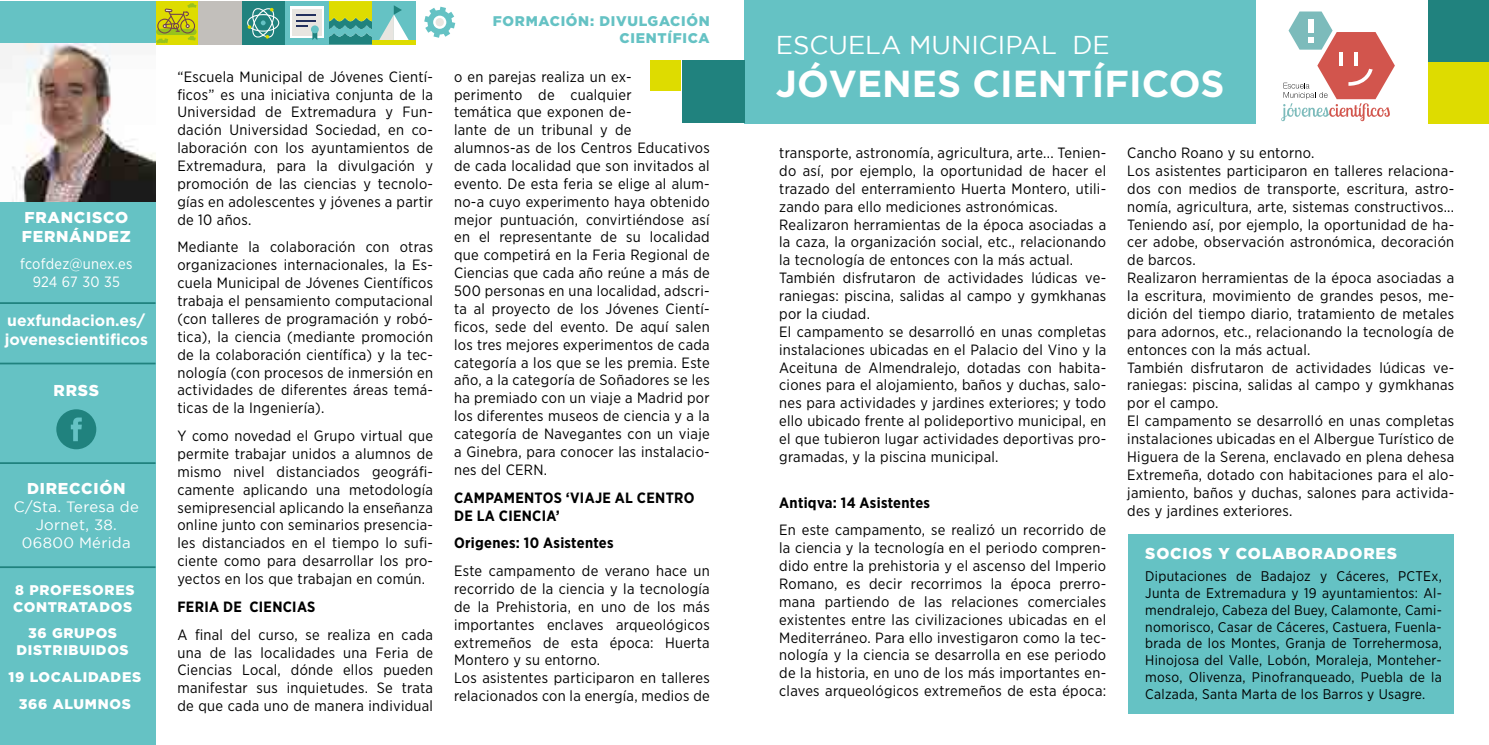
<style>
.page{position:relative;width:1489px;height:745px;background:#fff}
.page>*{position:absolute;margin:0;border:0;box-sizing:border-box;transform-origin:0 0}
.t1{font:700 37.62px "Gotham";color:#fff}
.t2{font:25.72px "Gotham";color:#fff}
.t3{font:900 15.75px/18.9px "Gotham";letter-spacing:.05em;color:#fff}
.t4{font:700 15.75px/18.9px "Gotham";color:#fff}
.t5{font:14.88px/17.8px "Gotham Narrow";letter-spacing:.02em;color:#000;text-align:justify}
.t6{font:700 14.88px/17.8px "Gotham Narrow";letter-spacing:.02em;color:#000}
.t7{font:14.88px/17.8px "Gotham";letter-spacing:.02em;color:#fff;text-align:center}
.t8{font:14.88px/17.8px "Gotham Narrow";letter-spacing:.01em;color:#fff;text-align:center}
.t9{font:14px/16.8px "Gotham Narrow";letter-spacing:.02em;color:#000;text-align:justify}
.t10{font:900 14px/16.8px "Gotham";letter-spacing:.05em;color:#fff;text-align:center}
.t11{font:900 14px/16.8px "Gotham";letter-spacing:.05em;color:#65c2c4;text-align:right}
</style>
<div class="page">
<svg style="left:424px;top:7px;width:31px;height:31px"></svg>
<div style="left:435px;top:18px;width:9px;height:8px;background:#e8e5e0;border-radius:50%"></div>
<div style="left:241px;top:1px;width:44px;height:44px;background:#20827e"></div>
<svg style="left:247px;top:8px;width:32px;height:31px"></svg>
<svg style="left:328px;top:1px;width:44px;height:44px"></svg>
<div style="left:285px;top:1px;width:43px;height:44px;background:#65c2c4"></div>
<svg style="left:290px;top:7px;width:34px;height:31px"></svg>
<div style="left:292px;top:9px;width:29px;height:27px;background:#e8e5e0"></div>
<svg style="left:296px;top:15px;width:21px;height:25px"></svg>
<svg style="left:155px;top:1px;width:43px;height:44px"></svg>
<div style="left:198px;top:1px;width:44px;height:44px;background:#c2bfbb"></div>
<div style="left:372px;top:1px;width:44px;height:44px;background:#65c2c4"></div>
<svg style="left:379px;top:5px;width:30px;height:35px"></svg>
<div style="left:372px;top:40px;width:44px;height:5px;background:#dedc00"></div>
<div style="left:744px;top:0;width:512px;height:123px;background:#65c2c4"></div>
<div style="left:0;top:1px;width:155px;height:743px;background:#65c2c4"></div>
<div style="left:681px;top:60px;width:63px;height:63px;background:#20827e"></div>
<div style="left:1427px;top:62px;width:61px;height:61px;background:#dedc00"></div>
<div style="left:1427px;top:0;width:61px;height:62px;background:#20827e"></div>
<div style="left:650px;top:60px;width:31px;height:31px;background:#dedc00"></div>
<div style="left:1128px;top:533px;width:325px;height:179px;background:#65c2c4"></div>
<svg style="left:56px;top:409px;width:40px;height:40px"></svg>
<img style="left:0;top:43px;width:155px;height:158px">
<svg style="left:1281px;top:11px;width:113px;height:110px"></svg>
<hr style="left:0;top:302px;width:155px;height:2px;background:#20827e">
<hr style="left:0;top:362px;width:155px;height:2px;background:#20827e">
<hr style="left:0;top:462px;width:155px;height:1px;background:#20827e">
<hr style="left:0;top:566px;width:155px;height:1px;background:#20827e">
<p class="t3" style="left:22px;top:208px;width:111px">FRANCISCO<br>FERNÁNDEZ</p>
<p class="t8" style="left:20px;top:254px;width:114px">fcofdez@unex.es<br>924 67 30 35</p>
<p class="t4" style="left:5px;top:310px;width:145px">uexfundacion.es/ jovenescientificos</p>
<p class="t3" style="left:54px;top:380px;width:47px">RRSS</p>
<p class="t3" style="left:27px;top:478px;width:100px">DIRECCIÓN</p>
<p class="t7" style="left:14px;top:497px;width:126px">C/Sta. Teresa de<br>Jornet, 38.<br>06800 Mérida</p>
<p class="t10" style="left:13px;top:581px;width:123px;text-align:left">8 PROFESORES<br>CONTRATADOS</p>
<p class="t10" style="left:16px;top:624px;width:114px">36 GRUPOS<br>DISTRIBUIDOS</p>
<p class="t10" style="left:9px;top:663px;width:134px;line-height:26.8px">19 LOCALIDADES<br>366 ALUMNOS</p>
<p class="t5" style="left:177px;top:67px;width:257px">“Escuela Municipal de Jóvenes Cientí&shy;ficos” es una iniciativa conjunta de la Universidad de Extremadura y Fun&shy;dación Universidad Sociedad, en co&shy;laboración con los ayuntamientos de Extremadura, para la divulgación y promoción de las ciencias y tecnolo&shy;gías en adolescentes y jóvenes a partir de 10 años.</p>
<p class="t5" style="left:177px;top:238px;width:257px">Mediante la colaboración con otras organizaciones internacionales, la Es&shy;cuela Municipal de Jóvenes Científicos trabaja el pensamiento computacional (con talleres de programación y robó&shy;tica), la ciencia (mediante promoción de la colaboración científica) y la tec&shy;nología (con procesos de inmersión en actividades de diferentes áreas temá&shy;ticas de la Ingeniería).</p>
<p class="t5" style="left:177px;top:426px;width:257px">Y como novedad el Grupo virtual que permite trabajar unidos a alumnos de mismo nivel distanciados geográfi&shy;camente aplicando una metodología semipresencial aplicando la enseñanza online junto con seminarios presencia&shy;les distanciados en el tiempo lo sufi&shy;ciente como para desarrollar los pro&shy;yectos en los que trabajan en común.</p>
<p class="t6" style="left:177px;top:597px;width:139px">FERIA DE CIENCIAS</p>
<p class="t5" style="left:177px;top:624px;width:257px">A final del curso, se realiza en cada una de las localidades una Feria de Ciencias Local, dónde ellos pueden manifestar sus inquietudes. Se trata de que cada uno de manera individual</p>
<p class="t11" style="left:493px;top:13px;width:218px">FORMACIÓN: DIVULGACIÓN<br>CIENTÍFICA</p>
<h2 class="t2" style="left:775px;top:31px;width:335px">ESCUELA MUNICIPAL DE</h2>
<h1 class="t1" style="left:775px;top:62px;width:450px">JÓVENES CIENTÍFICOS</h1>
<p class="t5" style="left:454px;top:67px;width:257px;text-align:left">o en parejas realiza un ex-<br>perimento de cualquier<br>temática que exponen de-<br>lante de un tribunal y de alumnos-as de los Centros Educativos de cada localidad que son invitados al evento. De esta feria se elige al alum&shy;no-a cuyo experimento haya obtenido mejor puntuación, convirtiéndose así en el representante de su localidad que competirá en la Feria Regional de Ciencias que cada año reúne a más de 500 personas en una localidad, adscri&shy;ta al proyecto de los Jóvenes Cientí&shy;ficos, sede del evento. De aquí salen los tres mejores experimentos de cada categoría a los que se les premia. Este año, a la categoría de Soñadores se les ha premiado con un viaje a Madrid por los diferentes museos de ciencia y a la categoría de Navegantes con un viaje a Ginebra, para conocer las instalacio&shy;nes del CERN.</p>
<p class="t6" style="left:454px;top:488px;width:242px">CAMPAMENTOS ‘VIAJE AL CENTRO<br>DE LA CIENCIA’</p>
<p class="t6" style="left:454px;top:533px;width:161px">Origenes: 10 Asistentes</p>
<p class="t5" style="left:454px;top:561px;width:257px;text-align:left">Este campamento de verano hace un recorrido de la ciencia y la tecnología de la Prehistoria, en uno de los más importantes enclaves arqueológicos extremeños de esta época: Huerta Montero y su entorno.<br>Los asistentes participaron en talleres relacionados con la energía, medios de</p>
<p class="t9" style="left:1145px;top:567px;width:298px">Diputaciones de Badajoz y Cáceres, PCTEx, Junta de Extremadura y 19 ayuntamientos: Al&shy;mendralejo, Cabeza del Buey, Calamonte, Cami&shy;nomorisco, Casar de Cáceres, Castuera, Fuenla&shy;brada de los Montes, Granja de Torrehermosa, Hinojosa del Valle, Lobón, Moraleja, Monteher&shy;moso, Olivenza, Pinofranqueado, Puebla de la Calzada, Santa Marta de los Barros y Usagre.</p>
<p class="t5" style="left:779px;top:143px;width:328px;text-align:left">transporte, astronomía, agricultura, arte... Tenien&shy;do así, por ejemplo, la oportunidad de hacer el trazado del enterramiento Huerta Montero, utili&shy;zando para ello mediciones astronómicas.<br>Realizaron herramientas de la época asociadas a la caza, la organización social, etc., relacionando la tecnología de entonces con la más actual.<br>También disfrutaron de actividades lúdicas ve&shy;raniegas: piscina, salidas al campo y gymkhanas por la ciudad.<br>El campamento se desarrolló en unas completas instalaciones ubicadas en el Palacio del Vino y la Aceituna de Almendralejo, dotadas con habita&shy;ciones para el alojamiento, baños y duchas, salo&shy;nes para actividades y jardines exteriores; y todo ello ubicado frente al polideportivo municipal, en el que tubieron lugar actividades deportivas pro&shy;gramadas, y la piscina municipal.</p>
<p class="t6" style="left:779px;top:493px;width:152px">Antiqva: 14 Asistentes</p>
<p class="t5" style="left:779px;top:520px;width:328px">En este campamento, se realizó un recorrido de la ciencia y la tecnología en el periodo compren&shy;dido entre la prehistoria y el ascenso del Imperio Romano, es decir recorrimos la época prerro&shy;mana partiendo de las relaciones comerciales existentes entre las civilizaciones ubicadas en el Mediterráneo. Para ello investigaron como la tec&shy;nología y la ciencia se desarrolla en ese periodo de la historia, en uno de los más importantes en&shy;claves arqueológicos extremeños de esta época:</p>
<p class="t5" style="left:1127px;top:143px;width:328px;text-align:left">Cancho Roano y su entorno.<br>Los asistentes participaron en talleres relaciona&shy;dos con medios de transporte, escritura, astro&shy;nomía, agricultura, arte, sistemas constructivos...<br>Teniendo así, por ejemplo, la oportunidad de ha&shy;cer adobe, observación astronómica, decoración de barcos.<br>Realizaron herramientas de la época asociadas a la escritura, movimiento de grandes pesos, me&shy;dición del tiempo diario, tratamiento de metales para adornos, etc., relacionando la tecnología de entonces con la más actual.<br>También disfrutaron de actividades lúdicas ve&shy;raniegas: piscina, salidas al campo y gymkhanas por el campo.<br>El campamento se desarrolló en unas completas instalaciones ubicadas en el Albergue Turístico de Higuera de la Serena, enclavado en plena dehesa Extremeña, dotado con habitaciones para el alo&shy;jamiento, baños y duchas, salones para activida&shy;des y jardines exteriores.</p>
<p class="t3" style="left:1145px;top:543px;width:253px">SOCIOS Y COLABORADORES</p>
</div>
